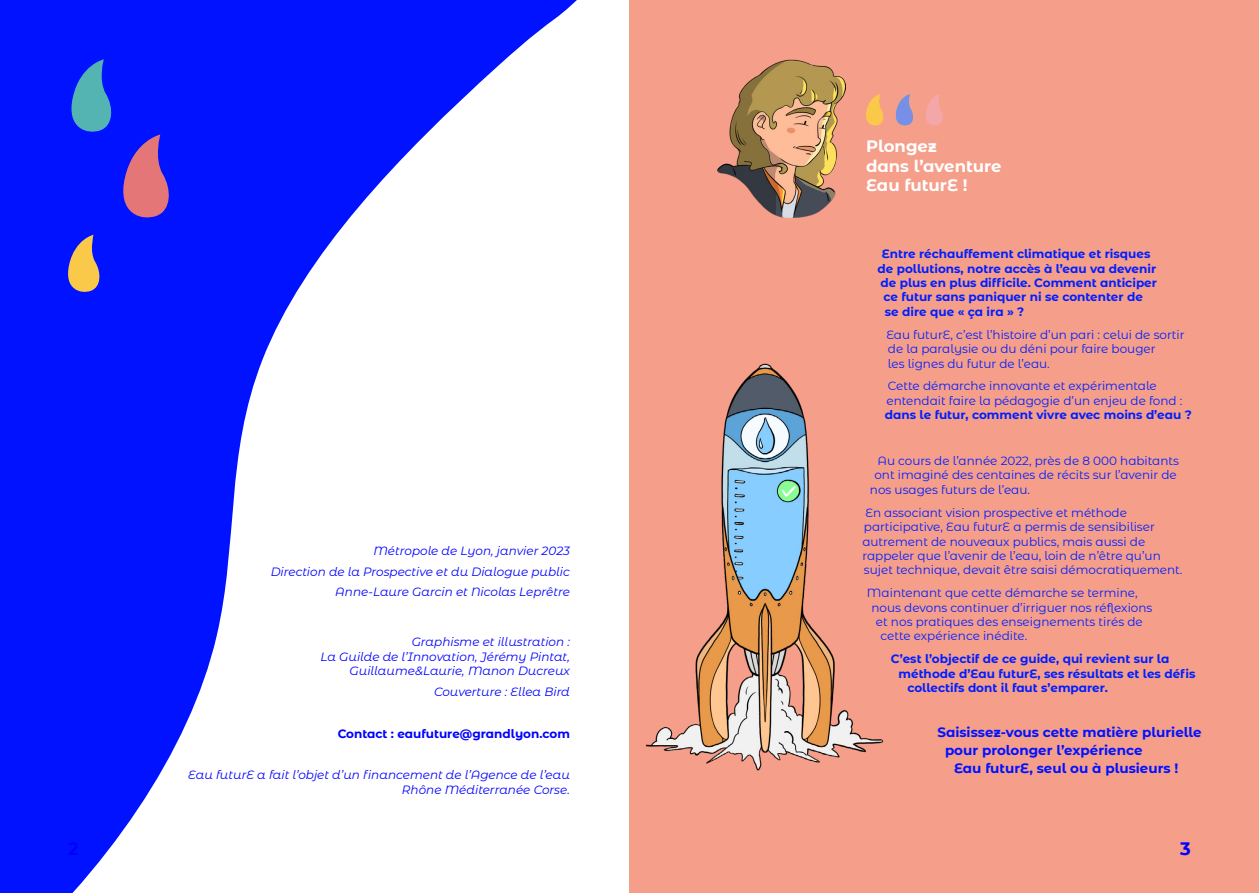
<style>
.page{position:relative;width:1259px;height:893px;background:#fff}
.page>*{position:absolute;margin:0;border:0;box-sizing:border-box;transform-origin:0 0}
.t1{font:700 18px "Montserrat Alternates";color:#00f}
.t2{font:700 16.5px/19.8px "Montserrat Alternates";color:#fff}
.t3{font:700 13.5px "Montserrat Alternates";color:#0012ff}
.t4{font:12px/14.4px "Montserrat Alternates";color:#001fff}
.t5{font:700 12px "Montserrat Alternates";color:#001fff}
.t6{font:italic 12px/14.4px "Montserrat Alternates";color:#00f;text-align:right}
.t7{font:700 12px "Montserrat Alternates";color:#00f}
</style>
<div class="page">
<div style="left:629px;top:0;width:630px;height:893px;background:#f59e8a"></div>
<svg style="left:0;top:0;width:577px;height:893px"></svg>
<svg style="left:63px;top:235px;width:39px;height:59px;background:#85739e"></svg>
<svg style="left:65px;top:59px;width:107px;height:162px;background:#2b33e2"></svg>
<svg style="left:866px;top:94px;width:18px;height:32px"></svg>
<svg style="left:895px;top:94px;width:18px;height:32px"></svg>
<svg style="left:926px;top:94px;width:17px;height:32px"></svg>
<img style="left:717px;top:59px;width:128px;height:158px">
<img style="left:645px;top:363px;width:239px;height:408px">
<p class="t6" style="left:271px;top:540px;width:301px;line-height:20.9px">Métropole de Lyon, janvier 2023<br>Direction de la Prospective et du Dialogue public<br>Anne-Laure Garcin et Nicolas Leprêtre</p>
<p class="t6" style="left:320px;top:634px;width:251px">Graphisme et illustration :<br>La Guilde de l’Innovation, Jérémy Pintat,<br>Guillaume&amp;Laurie, Manon Ducreux</p>
<p class="t6" style="left:434px;top:684px;width:137px">Couverture : Ellea Bird</p>
<p class="t7" style="left:338px;top:725px;width:234px">Contact : eaufuture@grandlyon.com</p>
<p class="t6" style="left:188px;top:767px;width:383px">Eau futurE a fait l’objet d’un financement de l’Agence de l’eau<br>Rhône Méditerranée Corse.</p>
<h2 class="t2" style="left:866px;top:135px;width:137px">Plongez<br>dans l’aventure<br>Eau futurE !</h2>
<p class="t5" style="left:882px;top:245px;width:270px">Entre réchauffement climatique et risques</p>
<p class="t5" style="left:877px;top:260px;width:280px">de pollutions, notre accès à l’eau va devenir</p>
<p class="t5" style="left:880px;top:274px;width:278px">de plus en plus difficile. Comment anticiper</p>
<p class="t5" style="left:883px;top:288px;width:261px">ce futur sans paniquer ni se contenter de</p>
<p class="t5" style="left:885px;top:303px;width:141px">se dire que « ça ira » ?</p>
<p class="t4" style="left:886px;top:327px;width:299px">Eau futurE, c’est l’histoire d’un pari : celui de sortir de la paralysie ou du déni pour faire bouger<br>les lignes du futur de l’eau.</p>
<p class="t4" style="left:886px;top:379px;width:297px">Cette démarche innovante et expérimentale entendait faire la pédagogie d’un enjeu de fond :</p>
<p class="t5" style="left:885px;top:406px;width:308px">dans le futur, comment vivre avec moins d’eau ?</p>
<p class="t4" style="left:877px;top:453px;width:303px">Au cours de l’année 2022, près de 8 000 habitants</p>
<p class="t4" style="left:874px;top:468px;width:304px">ont imaginé des centaines de récits sur l’avenir de</p>
<p class="t4" style="left:870px;top:482px;width:162px">nos usages futurs de l’eau.</p>
<p class="t4" style="left:862px;top:505px;width:321px">En associant vision prospective et méthode participative, Eau futurE a permis de sensibiliser autrement de nouveaux publics, mais aussi de rappeler que l’avenir de l’eau, loin de n’être qu’un sujet technique, devait être saisi démocratiquement.</p>
<p class="t4" style="left:867px;top:585px;width:272px">Maintenant que cette démarche se termine,</p>
<p class="t4" style="left:871px;top:600px;width:282px">nous devons continuer d’irriguer nos réflexions</p>
<p class="t4" style="left:876px;top:614px;width:268px">et nos pratiques des enseignements tirés de</p>
<p class="t4" style="left:880px;top:629px;width:148px">cette expérience inédite.</p>
<p class="t5" style="left:891px;top:650px;width:280px">C’est l’objectif de ce guide, qui revient sur la</p>
<p class="t5" style="left:898px;top:665px;width:299px">méthode d’Eau futurE, ses résultats et les défis</p>
<p class="t5" style="left:907px;top:679px;width:202px">collectifs dont il faut s’emparer.</p>
<p class="t3" style="left:937px;top:723px;width:266px">Saisissez-vous cette matière plurielle</p>
<p class="t3" style="left:945px;top:741px;width:199px">pour prolonger l’expérience</p>
<p class="t3" style="left:954px;top:759px;width:226px">Eau futurE, seul ou à plusieurs !</p>
<h1 class="t1" style="left:1180px;top:836px;width:12px">3</h1>
</div>
